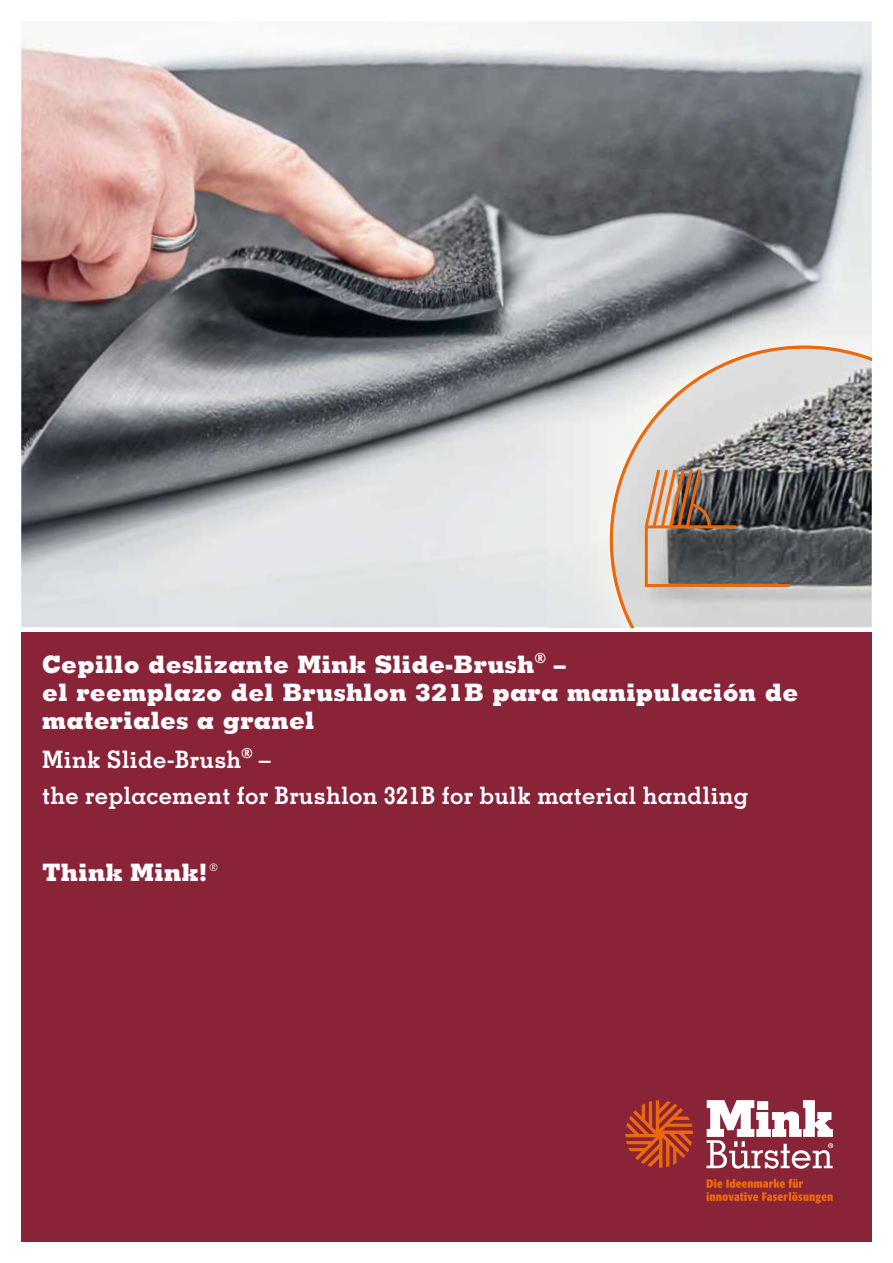
<style>
.page{position:relative;width:893px;height:1263px;background:#fff}
.page>*{position:absolute;margin:0;border:0;box-sizing:border-box;transform-origin:0 0}
.t1{font:800 24px/28px "Memphis LT Std";letter-spacing:.01em;color:#fff}
.t2{font:700 24px/36.6px "Memphis LT Std";letter-spacing:.01em;color:#fff}
.t3{font:300 condensed 10.5px "Formata";color:#fff}
</style>
<div class="page">
<img style="left:21px;top:21px;width:851px;height:606px">
<img style="left:547px;top:283px;width:325px;height:344px">
<svg style="left:610px;top:345px;width:262px;height:282px;background:#b1aeac"></svg>
<svg style="left:643px;top:466px;width:150px;height:122px;background:#72665f"></svg>
<div style="left:21px;top:632px;width:851px;height:610px;background:#892337"></div>
<svg style="left:625px;top:1100px;width:68px;height:68px"></svg>
<svg style="left:706px;top:1100px;width:127px;height:69px"></svg>
<svg style="left:706px;top:1179px;width:127px;height:24px"></svg>
<p class="t1" style="left:42px;top:650px;width:757px">Cepillo deslizante Mink Slide-Brush<sup>®</sup> –<br>el reemplazo del Brushlon 321B para manipulación de materiales a granel</p>
<p class="t2" style="left:42px;top:740px;width:708px">Mink Slide-Brush<sup>®</sup> –<br>the replacement for Brushlon 321B for bulk material handling</p>
<p class="t1" style="left:42px;top:858px;width:167px">Think Mink!</p>
<p class="t3" style="left:209px;top:861px;width:10px">®</p>
</div>
